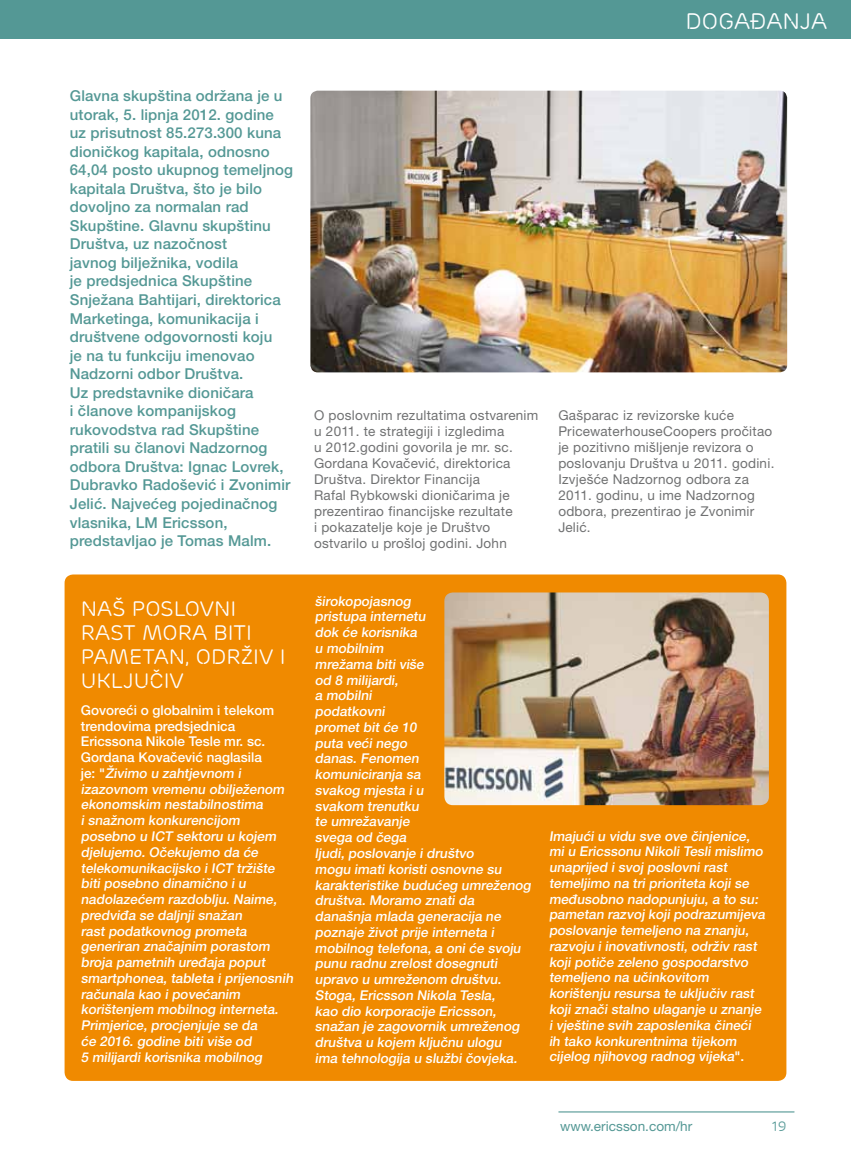
<style>
.page{position:relative;width:851px;height:1149px;background:#fff}
.page>*{position:absolute;margin:0;border:0;box-sizing:border-box;transform-origin:0 0}
.t1{font:22.5px "Ericsson Capital";color:#fff}
.t2{font:21px/24px "Ericsson Capital";color:#fff}
.t3{font:500 15px/18.6px "Ericsson Sans";letter-spacing:.01em;color:#549895}
.t4{font:500 13.5px/15.8px "Ericsson Sans";letter-spacing:-.16em;color:#fff}
.t5{font:13.5px/15.9px "Ericsson Sans";letter-spacing:.02em;color:#707172}
.t6{font:500 13.5px/15.8px "Ericsson Sans";color:#fff}
.t7{font:13.5px "Ericsson Sans";color:#549895}
.t8{font:13.5px "Ericsson Capital";color:#549895}
</style>
<div class="page">
<div style="left:65px;top:574px;width:721px;height:506px;background:#f08a00;border-radius:9px"></div>
<img style="left:310px;top:91px;width:477px;height:281px">
<div style="left:0;top:0;width:850px;height:38px;background:#549895"></div>
<hr style="left:558px;top:1110px;width:236px;height:2px;background:#549895">
<img style="left:444px;top:592px;width:324px;height:212px">
<h1 class="t1" style="left:685px;top:8px;width:143px">DOGAĐANJA</h1>
<p class="t3" style="left:70px;top:86px;width:225px">Glavna skupština održana je u utorak, 5. lipnja 2012. godine uz prisutnost 85.273.300 kuna dioničkog kapitala, odnosno<br>64,04 posto ukupnog temeljnog kapitala Društva, što je bilo dovoljno za normalan rad<br>Skupštine. Glavnu skupštinu<br>Društva, uz nazočnost<br>javnog bilježnika, vodila<br>je predsjednica Skupštine<br>Snježana Bahtijari, direktorica<br>Marketinga, komunikacija i društvene odgovornosti koju<br>je na tu funkciju imenovao<br>Nadzorni odbor Društva.<br>Uz predstavnike dioničara<br>i članove kompanijskog rukovodstva rad Skupštine pratili su članovi Nadzornog odbora Društva: Ignac Lovrek,<br>Dubravko Radošević i Zvonimir<br>Jelić. Najvećeg pojedinačnog vlasnika, LM Ericsson, predstavljao je Tomas Malm.</p>
<h2 class="t2" style="left:81px;top:596px;width:206px">NAŠ POSLOVNI<br>RAST MORA BITI<br>PAMETAN, ODRŽIV I<br>UKLJUČIV</h2>
<p class="t6" style="left:81px;top:702px;width:207px">Govoreći o globalnim i telekom trendovima predsjednica<br>Ericssona Nikole Tesle mr. sc.<br>Gordana Kovačević naglasila<br>je : " Živimo u zahtjevnom i izazovnom vremenu obilježenom ekonomskim nestabilnostima<br>i snažnom konkurencijom posebno u ICT</p>
<p class="t4" style="left:81px;top:828px;width:199px;text-indent:95px">sektoru u kojem djelujemo. Očekujemo da će telekomunikacijsko i ICT</p>
<p class="t4" style="left:81px;top:859px;width:216px;text-indent:156px">tržište biti posebno dinamično i u nadolazećem razdoblju. Naime, predviđa se daljnji snažan<br>rast podatkovnog prometa generiran značajnim porastom broja pametnih uređaja poput smartphonea, tableta i prijenosnih računala kao i povećanim korištenjem mobilnog interneta.<br>Primjerice, procjenjuje se da<br>će 2016. godine biti više od<br>5 milijardi korisnika mobilnog</p>
<p class="t5" style="left:314px;top:407px;width:226px">O poslovnim rezultatima ostvarenim u 2011. te strategiji i izgledima<br>u 2012.godini govorila je mr. sc.<br>Gordana Kovačević, direktorica<br>Društva. Direktor Financija<br>Rafal Rybkowski dioničarima je prezentirao financijske rezultate<br>i pokazatelje koje je Društvo ostvarilo u prošloj godini. John</p>
<p class="t5" style="left:558px;top:407px;width:217px">Gašparac iz revizorske kuće<br>PricewaterhouseCoopers pročitao je pozitivno mišljenje revizora o poslovanju Društva u 2011. godini.<br>Izvješće Nadzornog odbora za<br>2011. godinu, u ime Nadzornog odbora, prezentirao je Zvonimir<br>Jelić.</p>
<p class="t4" style="left:315px;top:592px;width:219px">širokopojasnog<br>pristupa internetu<br>dok će korisnika<br>u mobilnim<br>mrežama biti više<br>od 8 milijardi,<br>a mobilni<br>podatkovni<br>promet bit će 10<br>puta veći nego<br>danas. Fenomen<br>komuniciranja sa<br>svakog mjesta i u<br>svakom trenutku<br>te umrežavanje<br>svega od čega<br>ljudi, poslovanje i društvo<br>mogu imati koristi osnovne su karakteristike budućeg umreženog društva. Moramo znati da današnja mlada generacija ne poznaje život prije interneta i mobilnog telefona, a oni će svoju punu radnu zrelost dosegnuti upravo u umreženom društvu.<br>Stoga, Ericsson N ikola Tesla,<br>kao dio korporacije Ericsson, snažan je zagovornik umreženog društva u kojem ključnu ulogu<br>ima tehnologija u službi čovjeka.</p>
<p class="t4" style="left:549px;top:827px;width:220px">I majući u vidu sve ove činjenice, mi u Ericssonu Nikoli Tesli mislimo unaprijed i svoj poslovni rast temeljimo na tri prioriteta koji se međusobno nadopunjuju, a to su: pametan razvoj koji podrazumijeva poslovanje temeljeno na znanju, razvoju i inovativnosti, održiv rast koji potiče zeleno gospodarstvo temeljeno na učinkovitom korištenju resursa te uključiv rast koji znači stalno ulaganje u znanje i vještine svih zaposlenika čineći ih tako konkurentnima tijekom cijelog njihovog radnog vijeka" .</p>
<p class="t7" style="left:560px;top:1118px;width:134px">www.ericsson.com/hr</p>
<p class="t8" style="left:771px;top:1118px;width:16px">19</p>
</div>
